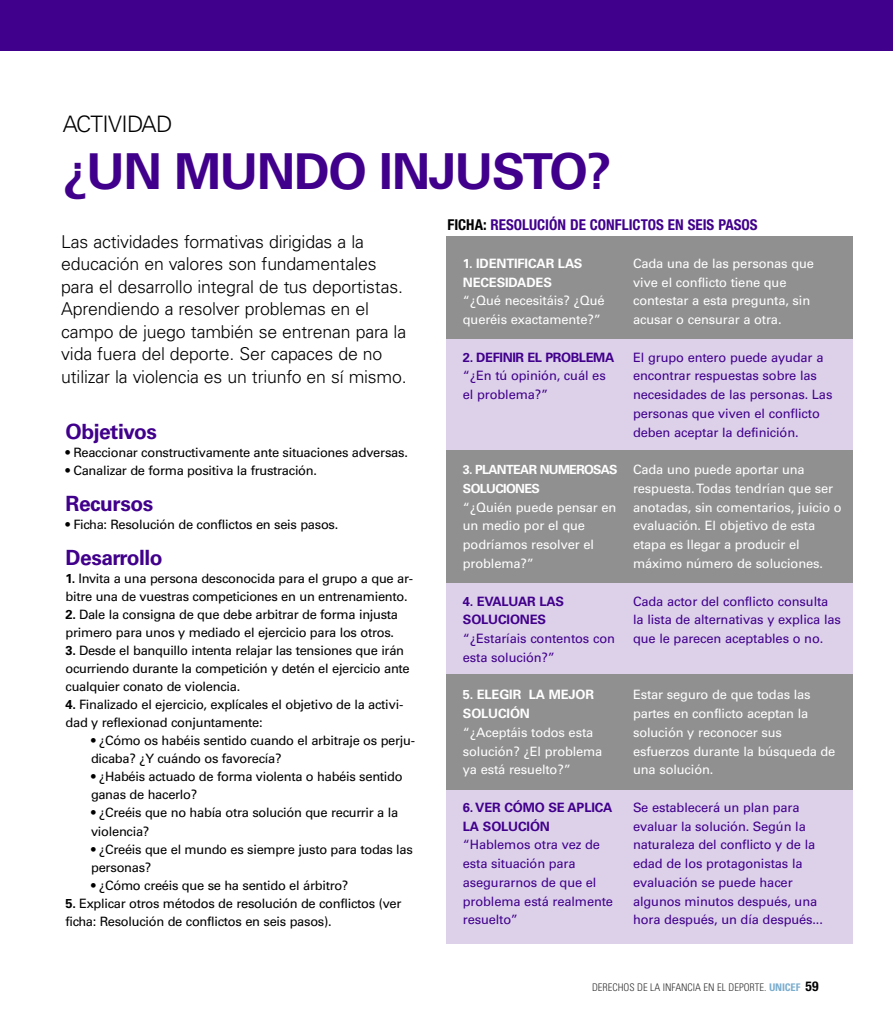
<style>
.page{position:relative;width:893px;height:1021px;background:#fff}
.page>*{position:absolute;margin:0;border:0;box-sizing:border-box;transform-origin:0 0}
.t1{font:700 49.5px "Univers";letter-spacing:-.03em;color:#41008b}
.t2{font:300 22.65px "Univers";letter-spacing:-.03em;color:#000}
.t3{font:700 21px "Univers";letter-spacing:-.02em;color:#41008b}
.t4{font:300 17.7px/22.5px "Univers";letter-spacing:-.01em;color:#000}
.t5{font:700 condensed 15px "Helvetica Neue";color:#41008b}
.t6{font:12.9px/18px "Univers";letter-spacing:-.02em;color:#000}
.t7{font:12.9px/18.8px "Univers";letter-spacing:-.01em;color:#41008b}
.t8{font:12.9px/18.8px "Univers";letter-spacing:-.01em;color:#fff}
.t9{font:700 12.9px/18.8px "Univers";letter-spacing:-.01em;color:#fff}
.t10{font:700 12.9px/18.8px "Univers";letter-spacing:-.01em;color:#41008b}
.t11{font:700 12.9px "Univers";letter-spacing:-.03em;color:#41008b}
.t12{font:700 12.6px/18.8px "Univers";letter-spacing:-.05em;color:#fff}
.t13{font:300 condensed 10.5px "Univers";color:#333}
.s1{font-weight:700}
.s2{color:#000}
.s3{font-weight:700;color:#7caece}
.s4{font-family:"Helvetica Neue";font-weight:700;font-size:13.5px;color:#000}
</style>
<div class="page">
<div style="left:446px;top:236px;width:176px;height:103px;background:#909090"></div>
<div style="left:622px;top:236px;width:230px;height:103px;background:#909090"></div>
<div style="left:446px;top:339px;width:176px;height:111px;background:#ddd1ea"></div>
<div style="left:622px;top:339px;width:230px;height:111px;background:#ddd1ea"></div>
<div style="left:446px;top:450px;width:176px;height:132px;background:#909090"></div>
<div style="left:622px;top:450px;width:230px;height:132px;background:#909090"></div>
<div style="left:446px;top:582px;width:176px;height:92px;background:#ddd1ea"></div>
<div style="left:622px;top:582px;width:230px;height:92px;background:#ddd1ea"></div>
<div style="left:446px;top:674px;width:176px;height:115px;background:#909090"></div>
<div style="left:622px;top:674px;width:230px;height:115px;background:#909090"></div>
<div style="left:446px;top:789px;width:176px;height:154px;background:#ddd1ea"></div>
<div style="left:622px;top:789px;width:230px;height:154px;background:#ddd1ea"></div>
<div style="left:0;top:0;width:892px;height:51px;background:#41008b"></div>
<h2 class="t2" style="left:63px;top:116px;width:111px">ACTIVIDAD</h2>
<h1 class="t1" style="left:63px;top:154px;width:550px">¿UN MUNDO INJUSTO?</h1>
<p class="t4" style="left:61px;top:232px;width:347px">Las actividades formativas dirigidas a la educación en valores son fundamentales para el desarrollo integral de tus deportistas.<br>Aprendiendo a resolver problemas en el campo de juego también se entrenan para la vida fuera del deporte. Ser capaces de no utilizar la violencia es un triunfo en sí mismo.</p>
<h3 class="t3" style="left:66px;top:424px;width:93px">Objetivos</h3>
<p class="t6" style="left:66px;top:445px;width:344px">• Reaccionar constructivamente ante situaciones adversas.</p>
<p class="t6" style="left:66px;top:463px;width:253px">• Canalizar de forma positiva la frustración.</p>
<h3 class="t3" style="left:66px;top:496px;width:89px">Recursos</h3>
<p class="t6" style="left:66px;top:517px;width:274px">• Ficha: Resolución de conflictos en seis pasos.</p>
<h3 class="t3" style="left:66px;top:550px;width:99px">Desarrollo</h3>
<p class="t6" style="left:66px;top:571px;width:349px"><span class="s1">1.</span> Invita a una persona desconocida para el grupo a que ar&shy;bitre una de vuestras competiciones en un entrenamiento.</p>
<p class="t6" style="left:66px;top:607px;width:334px"><span class="s1">2.</span> Dale la consigna de que debe arbitrar de forma injusta primero para unos y mediado el ejercicio para los otros.</p>
<p class="t6" style="left:65px;top:643px;width:346px"><span class="s1">3.</span> Desde el banquillo intenta relajar las tensiones que irán ocurriendo durante la competición y detén el ejercicio ante cualquier conato de violencia.</p>
<p class="t6" style="left:66px;top:697px;width:339px"><span class="s1">4.</span> Finalizado el ejercicio, explícales el objetivo de la activi&shy;dad y reflexionad conjuntamente:</p>
<p class="t6" style="left:91px;top:733px;width:326px">• ¿Cómo os habéis sentido cuando el arbitraje os perju&shy;dicaba? ¿Y cuándo os favorecía?</p>
<p class="t6" style="left:91px;top:769px;width:313px">• ¿Habéis actuado de forma violenta o habéis sentido ganas de hacerlo?</p>
<p class="t6" style="left:91px;top:805px;width:309px">• ¿Creéis que no había otra solución que recurrir a la violencia?</p>
<p class="t6" style="left:91px;top:841px;width:323px">• ¿Creéis que el mundo es siempre justo para todas las personas?</p>
<p class="t6" style="left:91px;top:877px;width:259px">• ¿Cómo creéis que se ha sentido el árbitro?</p>
<p class="t6" style="left:66px;top:895px;width:337px"><span class="s1">5.</span> Explicar otros métodos de resolución de conflictos (ver ficha: Resolución de conflictos en seis pasos).</p>
<p class="t5" style="left:447px;top:219px;width:312px"><span class="s2">FICHA:</span> RESOLUCIÓN DE CONFLICTOS EN SEIS PASOS</p>
<p class="t9" style="left:463px;top:255px;width:121px">1. IDENTIFICAR LAS<br>NECESIDADES</p>
<p class="t8" style="left:463px;top:292px;width:143px">“¿Qué necesitáis? ¿Qué queréis exactamente?”</p>
<p class="t11" style="left:463px;top:352px;width:153px">2. DEFINIR EL PROBLEMA</p>
<p class="t7" style="left:463px;top:367px;width:144px">“¿En tú opinión, cuál es el problema?”</p>
<p class="t12" style="left:463px;top:461px;width:156px">3. PLANTEAR NUMEROSAS<br>SOLUCIONES</p>
<p class="t8" style="left:463px;top:499px;width:155px">“¿Quién puede pensar en un medio por el que podríamos resolver el problema?”</p>
<p class="t10" style="left:463px;top:592px;width:103px">4. EVALUAR LAS<br>SOLUCIONES</p>
<p class="t7" style="left:463px;top:630px;width:154px">“¿Estaríais contentos con esta solución?”</p>
<p class="t9" style="left:463px;top:686px;width:133px">5. ELEGIR LA MEJOR<br>SOLUCIÓN</p>
<p class="t8" style="left:463px;top:724px;width:141px">“¿Aceptáis todos esta solución? ¿El problema ya está resuelto?”</p>
<p class="t10" style="left:463px;top:799px;width:151px">6.VER CÓMO SE APLICA<br>LA SOLUCIÓN</p>
<p class="t7" style="left:463px;top:836px;width:152px">“Hablemos otra vez de esta situación para asegurarnos de que el problema está realmente resuelto”</p>
<p class="t8" style="left:633px;top:255px;width:182px">Cada una de las personas que vive el conflicto tiene que contestar a esta pregunta, sin acusar o censurar a otra.</p>
<p class="t7" style="left:633px;top:349px;width:201px">El grupo entero puede ayudar a encontrar respuestas sobre las necesidades de las personas. Las personas que viven el conflicto deben aceptar la definición.</p>
<p class="t8" style="left:633px;top:461px;width:210px">Cada uno puede aportar una respuesta.Todas tendrían que ser anotadas, sin comentarios, juicio o evaluación. El objetivo de esta etapa es llegar a producir el máximo número de soluciones.</p>
<p class="t7" style="left:633px;top:592px;width:209px">Cada actor del conflicto consulta la lista de alternativas y explica las que le parecen aceptables o no.</p>
<p class="t8" style="left:633px;top:686px;width:204px">Estar seguro de que todas las partes en conflicto aceptan la solución y reconocer sus esfuerzos durante la búsqueda de una solución.</p>
<p class="t7" style="left:633px;top:799px;width:191px">Se establecerá un plan para evaluar la solución. Según la naturaleza del conflicto y de la edad de los protagonistas la evaluación se puede hacer algunos minutos después, una hora después, un día después...</p>
<p class="t13" style="left:592px;top:983px;width:228px">DERECHOS DE LA INFANCIA EN EL DEPORTE. <span class="s3">UNICEF</span> <span class="s4">59</span></p>
</div>
